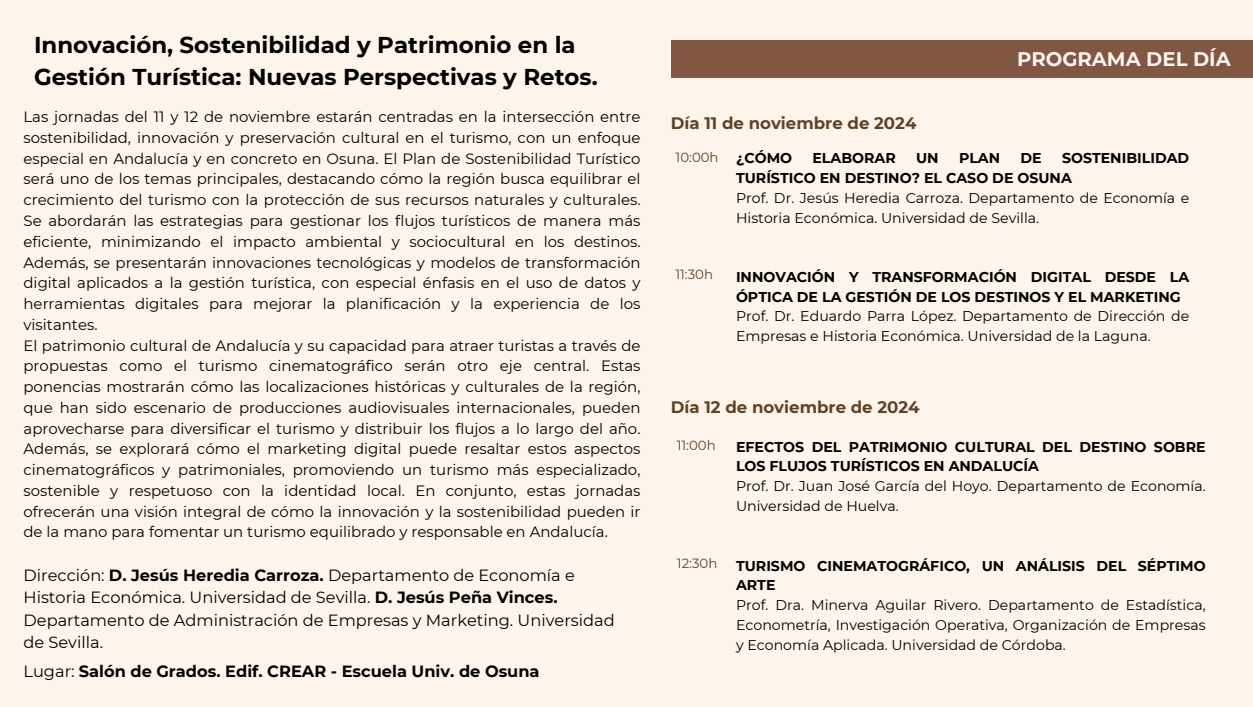
<style>
.page{position:relative;width:1253px;height:707px;background:#fff}
.page>*{position:absolute;margin:0;border:0;box-sizing:border-box;transform-origin:0 0}
.t1{font:700 22.88px/31.9px "Montserrat";color:#000}
.t2{font:700 19.64px "Montserrat";color:#fdf5ec}
.t3{font:700 16.6px "Montserrat";color:#614124}
.t4{font:16.2px/22.5px "Montserrat";color:#000}
.t5{font:700 16.2px "Montserrat";color:#000}
.t6{font:14.92px/20.8px "Montserrat";color:#000}
.t7{font:14.16px/19.8px "Montserrat";color:#000}
.t8{font:700 14.16px/19.8px "Montserrat";color:#000}
.t9{font:13.28px "Montserrat";color:#614124}
.s1{font-weight:700}
.s2{font-weight:400}
</style>
<div class="page">
<div style="left:0;top:0;width:1253px;height:706px;background:#fdf5ec"></div>
<div style="left:671px;top:40px;width:582px;height:38px;background:#815642"></div>
<h4 class="t1" style="left:34px;top:29px;width:565px">Innovación, Sostenibilidad y Patrimonio en la<br>Gestión Turística: Nuevas Perspectivas y Retos.</h4>
<h1 class="t6" style="left:24px;top:106px;width:618px">Las jornadas del 11 y 12 de noviembre estarán centradas en la intersección entre sostenibilidad, innovación y preservación cultural en el turismo, con un enfoque especial en Andalucía y en concreto en Osuna. El Plan de Sostenibilidad Turístico será uno de los temas principales, destacando cómo la región busca equilibrar el crecimiento del turismo con la protección de sus recursos naturales y culturales.<br>Se abordarán las estrategias para gestionar los flujos turísticos de manera más eficiente, minimizando el impacto ambiental y sociocultural en los destinos.<br>Además, se presentarán innovaciones tecnológicas y modelos de transformación digital aplicados a la gestión turística, con especial énfasis en el uso de datos y herramientas digitales para mejorar la planificación y la experiencia de los visitantes.<br>El patrimonio cultural de Andalucía y su capacidad para atraer turistas a través de propuestas como el turismo cinematográfico serán otro eje central. Estas ponencias mostrarán cómo las localizaciones históricas y culturales de la región, que han sido escenario de producciones audiovisuales internacionales, pueden aprovecharse para diversificar el turismo y distribuir los flujos a lo largo del año.<br>Además, se explorará cómo el marketing digital puede resaltar estos aspectos cinematográficos y patrimoniales, promoviendo un turismo más especializado, sostenible y respetuoso con la identidad local. En conjunto, estas jornadas ofrecerán una visión integral de cómo la innovación y la sostenibilidad pueden ir de la mano para fomentar un turismo equilibrado y responsable en Andalucía.</h1>
<h4 class="t4" style="left:24px;top:563px;width:593px">Dirección: <span class="s1">D. Jesús Heredia Carroza.</span> Departamento de Economía e Historia Económica. Universidad de Sevilla. <span class="s1">D. Jesús Peña Vinces.<br></span>Departamento de Administración de Empresas y Marketing. Universidad de Sevilla.</h4>
<h2 class="t5" style="left:24px;top:661px;width:518px"><span class="s2">Lugar:</span> Salón de Grados. Edif. CREAR - Escuela Univ. de Osuna</h2>
<h4 class="t2" style="left:1017px;top:46px;width:215px">PROGRAMA DEL DÍA</h4>
<h3 class="t3" style="left:671px;top:113px;width:247px">Día 11 de noviembre de 2024</h3>
<p class="t9" style="left:676px;top:149px;width:45px">10:00h</p>
<p class="t8" style="left:736px;top:148px;width:58px">¿CÓMO</p>
<p class="t8" style="left:812px;top:148px;width:85px">ELABORAR</p>
<p class="t8" style="left:916px;top:148px;width:24px">UN</p>
<p class="t8" style="left:959px;top:148px;width:43px">PLAN</p>
<p class="t8" style="left:1020px;top:148px;width:23px">DE</p>
<p class="t8" style="left:736px;top:148px;width:455px;text-indent:326px">SOSTENIBILIDAD<br>TURÍSTICO EN DESTINO? EL CASO DE OSUNA</p>
<p class="t7" style="left:736px;top:188px;width:455px">Prof. Dr. Jesús Heredia Carroza. Departamento de Economía e<br>Historia Económica. Universidad de Sevilla.</p>
<p class="t9" style="left:675px;top:266px;width:39px">11:30h</p>
<p class="t8" style="left:736px;top:267px;width:455px">INNOVACIÓN Y TRANSFORMACIÓN DIGITAL DESDE LA<br>ÓPTICA DE LA GESTIÓN DE LOS DESTINOS Y EL MARKETING</p>
<p class="t7" style="left:736px;top:306px;width:455px">Prof. Dr. Eduardo Parra López. Departamento de Dirección de<br>Empresas e Historia Económica. Universidad de la Laguna.</p>
<h3 class="t3" style="left:671px;top:396px;width:250px">Día 12 de noviembre de 2024</h3>
<p class="t9" style="left:677px;top:437px;width:41px">11:00h</p>
<p class="t8" style="left:736px;top:436px;width:471px">EFECTOS DEL PATRIMONIO CULTURAL DEL DESTINO SOBRE<br>LOS FLUJOS TURÍSTICOS EN ANDALUCÍA</p>
<p class="t7" style="left:736px;top:476px;width:471px">Prof. Dr. Juan José García del Hoyo. Departamento de Economía.<br>Universidad de Huelva.</p>
<p class="t9" style="left:677px;top:555px;width:42px">12:30h</p>
<p class="t8" style="left:736px;top:555px;width:471px">TURISMO CINEMATOGRÁFICO, UN ANÁLISIS DEL SÉPTIMO<br>ARTE</p>
<p class="t7" style="left:736px;top:595px;width:471px;text-align:justify">Prof. Dra. Minerva Aguilar Rivero. Departamento de Estadística, Econometría, Investigación Operativa, Organización de Empresas y Economía Aplicada. Universidad de Córdoba.</p>
</div>
